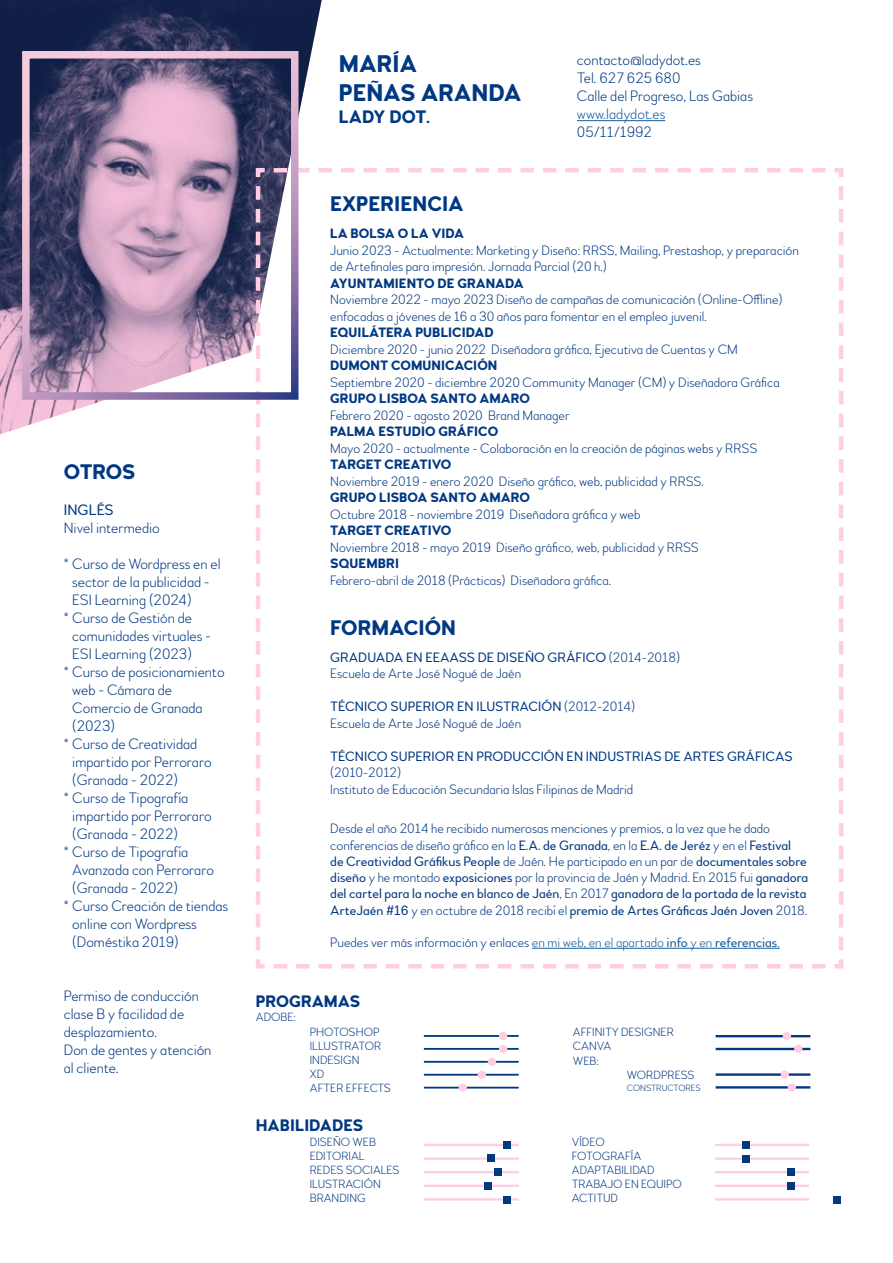
<style>
.page{position:relative;width:893px;height:1263px;background:#fff}
.page>*{position:absolute;margin:0;border:0;box-sizing:border-box;transform-origin:0 0}
.t1{font:700 24px/28.8px "Woodford Bourne";color:#003882}
.t2{font:700 21px "Woodford Bourne";color:#003882}
.t3{font:700 18px "Woodford Bourne";color:#003882}
.t4{font:700 16.5px "Woodford Bourne";color:#003882}
.t5{font:100 15px/18px "Woodford Bourne";color:#003882}
.t6{font:100 15px "Woodford Bourne";color:#165b9a}
.t7{font:15px "Woodford Bourne";color:#003882}
.t8{font:100 13.5px/16.5px "Woodford Bourne";color:#003882}
.t9{font:700 13.5px "Woodford Bourne";color:#003882}
.t10{font:13.5px "Woodford Bourne";color:#003882}
.t11{font:100 11.85px/14.2px "Woodford Bourne";color:#003882}
.t12{font:100 9px "Woodford Bourne";color:#003882}
.s1{font-weight:400}
.s2{color:#165b9a}
.s3{font-weight:400;color:#165b9a}
</style>
<div class="page">
<img style="left:0;top:0;width:322px;height:434px">
<svg style="left:254px;top:166px;width:590px;height:803px"></svg>
<div style="left:22px;top:51px;width:276px;height:349px;border:8px solid #fff"></div>
<hr style="left:577px;top:120px;width:88px;height:1px;background:#165b9a">
<hr style="left:715px;top:1144px;width:94px;height:2px;background:#ffcee3">
<hr style="left:715px;top:1157px;width:94px;height:3px;background:#ffcee3">
<hr style="left:715px;top:1171px;width:94px;height:2px;background:#ffcee3">
<hr style="left:715px;top:1184px;width:94px;height:3px;background:#ffcee3">
<hr style="left:715px;top:1198px;width:94px;height:2px;background:#ffcee3">
<hr style="left:716px;top:1035px;width:94px;height:2px;background:#003882">
<hr style="left:716px;top:1048px;width:94px;height:2px;background:#003882">
<hr style="left:716px;top:1073px;width:94px;height:3px;background:#003882">
<hr style="left:716px;top:1086px;width:94px;height:2px;background:#003882">
<div style="left:783px;top:1032px;width:8px;height:8px;background:#ffcee3;border-radius:50%"></div>
<div style="left:794px;top:1045px;width:8px;height:8px;background:#ffcee3;border-radius:50%"></div>
<div style="left:781px;top:1070px;width:8px;height:9px;background:#ffcee3;border-radius:50%"></div>
<hr style="left:424px;top:1035px;width:95px;height:2px;background:#003882">
<hr style="left:424px;top:1048px;width:95px;height:2px;background:#003882">
<hr style="left:424px;top:1061px;width:95px;height:2px;background:#003882">
<hr style="left:424px;top:1074px;width:95px;height:1px;background:#003882">
<hr style="left:424px;top:1087px;width:95px;height:1px;background:#003882">
<div style="left:499px;top:1032px;width:8px;height:8px;background:#ffcee3;border-radius:50%"></div>
<div style="left:499px;top:1045px;width:8px;height:8px;background:#ffcee3;border-radius:50%"></div>
<div style="left:488px;top:1058px;width:8px;height:8px;background:#ffcee3;border-radius:50%"></div>
<div style="left:478px;top:1070px;width:8px;height:9px;background:#ffcee3;border-radius:50%"></div>
<div style="left:459px;top:1083px;width:8px;height:9px;background:#ffcee3;border-radius:50%"></div>
<div style="left:788px;top:1083px;width:8px;height:9px;background:#ffcee3;border-radius:50%"></div>
<hr style="left:424px;top:1144px;width:95px;height:2px;background:#ffcee3">
<div style="left:503px;top:1141px;width:8px;height:7px;background:#003882"></div>
<div style="left:743px;top:1141px;width:7px;height:7px;background:#003882"></div>
<hr style="left:424px;top:1157px;width:95px;height:3px;background:#ffcee3">
<div style="left:487px;top:1155px;width:7px;height:7px;background:#003882"></div>
<div style="left:743px;top:1155px;width:7px;height:7px;background:#003882"></div>
<hr style="left:424px;top:1171px;width:95px;height:2px;background:#ffcee3">
<div style="left:494px;top:1168px;width:7px;height:8px;background:#003882"></div>
<div style="left:787px;top:1168px;width:7px;height:8px;background:#003882"></div>
<hr style="left:424px;top:1184px;width:95px;height:3px;background:#ffcee3">
<div style="left:484px;top:1182px;width:8px;height:7px;background:#003882"></div>
<div style="left:787px;top:1182px;width:7px;height:7px;background:#003882"></div>
<hr style="left:424px;top:1198px;width:95px;height:2px;background:#ffcee3">
<div style="left:503px;top:1196px;width:8px;height:7px;background:#003882"></div>
<div style="left:834px;top:1196px;width:7px;height:7px;background:#003882"></div>
<hr style="left:532px;top:948px;width:248px;height:1px;background:#165b9a">
<h2 class="t2" style="left:64px;top:459px;width:73px">OTROS</h2>
<p class="t7" style="left:64px;top:501px;width:52px">INGLÉS</p>
<p class="t5" style="left:64px;top:519px;width:97px">Nivel intermedio</p>
<p class="t5" style="left:64px;top:555px;width:158px">* Curso de Wordpress en el</p>
<p class="t5" style="left:72px;top:573px;width:139px">sector de la publicidad -</p>
<p class="t5" style="left:72px;top:591px;width:121px">ESI Learning (2024)</p>
<p class="t5" style="left:64px;top:609px;width:130px">* Curso de Gestión de</p>
<p class="t5" style="left:72px;top:627px;width:140px">comunidades virtuales -</p>
<p class="t5" style="left:72px;top:645px;width:121px">ESI Learning (2023)</p>
<p class="t5" style="left:64px;top:663px;width:162px">* Curso de posicionamiento</p>
<p class="t5" style="left:72px;top:681px;width:101px">web - Cámara de</p>
<p class="t5" style="left:72px;top:699px;width:132px">Comercio de Granada</p>
<p class="t5" style="left:72px;top:717px;width:44px">(2023)</p>
<p class="t5" style="left:64px;top:735px;width:135px">* Curso de Creatividad</p>
<p class="t5" style="left:72px;top:753px;width:141px">impartido por Perroraro</p>
<p class="t5" style="left:72px;top:771px;width:107px">(Granada - 2022)</p>
<p class="t5" style="left:64px;top:789px;width:126px">* Curso de Tipografía</p>
<p class="t5" style="left:72px;top:807px;width:141px">impartido por Perroraro</p>
<p class="t5" style="left:72px;top:825px;width:107px">(Granada - 2022)</p>
<p class="t5" style="left:64px;top:843px;width:126px">* Curso de Tipografía</p>
<p class="t5" style="left:72px;top:861px;width:143px">Avanzada con Perroraro</p>
<p class="t5" style="left:72px;top:879px;width:107px">(Granada - 2022)</p>
<p class="t5" style="left:64px;top:897px;width:166px">* Curso Creación de tiendas</p>
<p class="t5" style="left:72px;top:915px;width:126px">online con Wordpress</p>
<p class="t5" style="left:72px;top:933px;width:108px">(Doméstika 2019)</p>
<h1 class="t1" style="left:339px;top:50px;width:184px">MARÍA<br>PEÑAS ARANDA</h1>
<h3 class="t3" style="left:339px;top:106px;width:93px">LADY DOT.</h3>
<p class="t5" style="left:577px;top:51px;width:178px">contacto@ladydot.es<br>Tel. 627 625 680<br>Calle del Progreso, Las Gabias</p>
<p class="t6" style="left:577px;top:105px;width:90px">www.ladydot.es</p>
<p class="t5" style="left:577px;top:123px;width:77px">05/11/1992</p>
<h2 class="t2" style="left:330px;top:191px;width:135px">EXPERIENCIA</h2>
<p class="t9" style="left:330px;top:226px;width:135px">LA BOLSA O LA VIDA</p>
<p class="t8" style="left:330px;top:242px;width:470px">Junio 2023 - Actualmente: Marketing y Diseño: RRSS, Mailing, Prestashop, y preparación de Artefinales para impresión. Jornada Parcial (20 h.)</p>
<p class="t9" style="left:330px;top:275px;width:195px">AYUNTAMIENTO DE GRANADA</p>
<p class="t8" style="left:330px;top:292px;width:454px">Noviembre 2022 - mayo 2023 Diseño de campañas de comunicación (Online-Offline) enfocadas a jóvenes de 16 a 30 años para fomentar en el empleo juvenil.</p>
<p class="t9" style="left:330px;top:325px;width:165px">EQUILÁTERA PUBLICIDAD</p>
<p class="t8" style="left:330px;top:341px;width:409px">Diciembre 2020 - junio 2022 Diseñadora gráfica, Ejecutiva de Cuentas y CM</p>
<p class="t9" style="left:330px;top:358px;width:169px">DUMONT COMUNICACIÓN</p>
<p class="t8" style="left:330px;top:374px;width:451px">Septiembre 2020 - diciembre 2020 Community Manager (CM) y Diseñadora Gráfica</p>
<p class="t9" style="left:330px;top:391px;width:201px">GRUPO LISBOA SANTO AMARO</p>
<p class="t8" style="left:330px;top:407px;width:241px">Febrero 2020 - agosto 2020 Brand Manager</p>
<p class="t9" style="left:330px;top:424px;width:170px">PALMA ESTUDIO GRÁFICO</p>
<p class="t8" style="left:330px;top:440px;width:429px">Mayo 2020 - actualmente - Colaboración en la creación de páginas webs y RRSS</p>
<p class="t9" style="left:330px;top:457px;width:123px">TARGET CREATIVO</p>
<p class="t8" style="left:330px;top:473px;width:375px">Noviembre 2019 - enero 2020 Diseño gráfico, web, publicidad y RRSS.</p>
<p class="t9" style="left:330px;top:490px;width:201px">GRUPO LISBOA SANTO AMARO</p>
<p class="t8" style="left:330px;top:506px;width:312px">Octubre 2018 - noviembre 2019 Diseñadora gráfica y web</p>
<p class="t9" style="left:330px;top:523px;width:123px">TARGET CREATIVO</p>
<p class="t8" style="left:330px;top:539px;width:370px">Noviembre 2018 - mayo 2019 Diseño gráfico, web, publicidad y RRSS</p>
<p class="t9" style="left:330px;top:555px;width:70px">SQUEMBRI</p>
<p class="t8" style="left:330px;top:572px;width:283px">Febrero-abril de 2018 (Prácticas) Diseñadora gráfica.</p>
<h2 class="t2" style="left:330px;top:615px;width:127px">FORMACIÓN</h2>
<p class="t8" style="left:330px;top:649px;width:351px"><span class="s1">GRADUADA EN EEAASS DE DISEÑO GRÁFICO</span> (2014-2018)<br>Escuela de Arte José Nogué de Jaén</p>
<p class="t8" style="left:330px;top:699px;width:306px"><span class="s1">TÉCNICO SUPERIOR EN ILUSTRACIÓN</span> (2012-2014)<br>Escuela de Arte José Nogué de Jaén</p>
<p class="t10" style="left:330px;top:748px;width:464px">TÉCNICO SUPERIOR EN PRODUCCIÓN EN INDUSTRIAS DE ARTES GRÁFICAS</p>
<p class="t8" style="left:330px;top:765px;width:304px">(2010-2012)<br>Instituto de Educación Secundaria Islas Filipinas de Madrid</p>
<p class="t8" style="left:330px;top:821px;width:479px">Desde el año 2014 he recibido numerosas menciones y premios, a la vez que he dado conferencias de diseño gráfico en la <span class="s1">E.A. de Granada</span>, en la <span class="s1">E.A. de Jeréz</span> y en el <span class="s1">Festival<br>de Creatividad Gráfikus People</span> de Jaén. He participado en un par de <span class="s1">documentales sobre diseño</span> y he montado <span class="s1">exposiciones</span> por la provincia de Jaén y Madrid. En 2015 fui <span class="s1">ganadora del cartel para la noche en blanco de Jaén</span>, En 2017 <span class="s1">ganadora de la portada de la revista ArteJaén #16</span> y en octubre de 2018 recibí el <span class="s1">premio de Artes Gráficas Jaén Joven</span> 2018.</p>
<p class="t8" style="left:330px;top:934px;width:451px">Puedes ver más información y enlaces <span class="s2">en mi web, en el apartado</span> <span class="s3">info</span> <span class="s2">y en</span> <span class="s3">referencias</span><span class="s2">.</span></p>
<p class="t5" style="left:64px;top:987px;width:149px">Permiso de conducción clase B y facilidad de desplazamiento.<br>Don de gentes y atención al cliente.</p>
<p class="t4" style="left:256px;top:991px;width:106px">PROGRAMAS</p>
<p class="t11" style="left:256px;top:1010px;width:42px">ADOBE:</p>
<p class="t11" style="left:310px;top:1025px;width:83px">PHOTOSHOP<br>ILLUSTRATOR<br>INDESIGN<br>XD<br>AFTER EFFECTS</p>
<p class="t11" style="left:573px;top:1025px;width:103px">AFFINITY DESIGNER</p>
<p class="t11" style="left:573px;top:1039px;width:40px">CANVA</p>
<p class="t11" style="left:573px;top:1054px;width:28px">WEB:</p>
<p class="t11" style="left:627px;top:1068px;width:69px">WORDPRESS</p>
<p class="t12" style="left:627px;top:1082px;width:75px">CONSTRUCTORES</p>
<p class="t4" style="left:256px;top:1116px;width:109px">HABILIDADES</p>
<p class="t11" style="left:310px;top:1134px;width:91px">DISEÑO WEB<br>EDITORIAL<br>REDES SOCIALES<br>ILUSTRACIÓN<br>BRANDING</p>
<p class="t11" style="left:572px;top:1134px;width:111px">VÍDEO<br>FOTOGRAFÍA<br>ADAPTABILIDAD<br>TRABAJO EN EQUIPO<br>ACTITUD</p>
</div>
